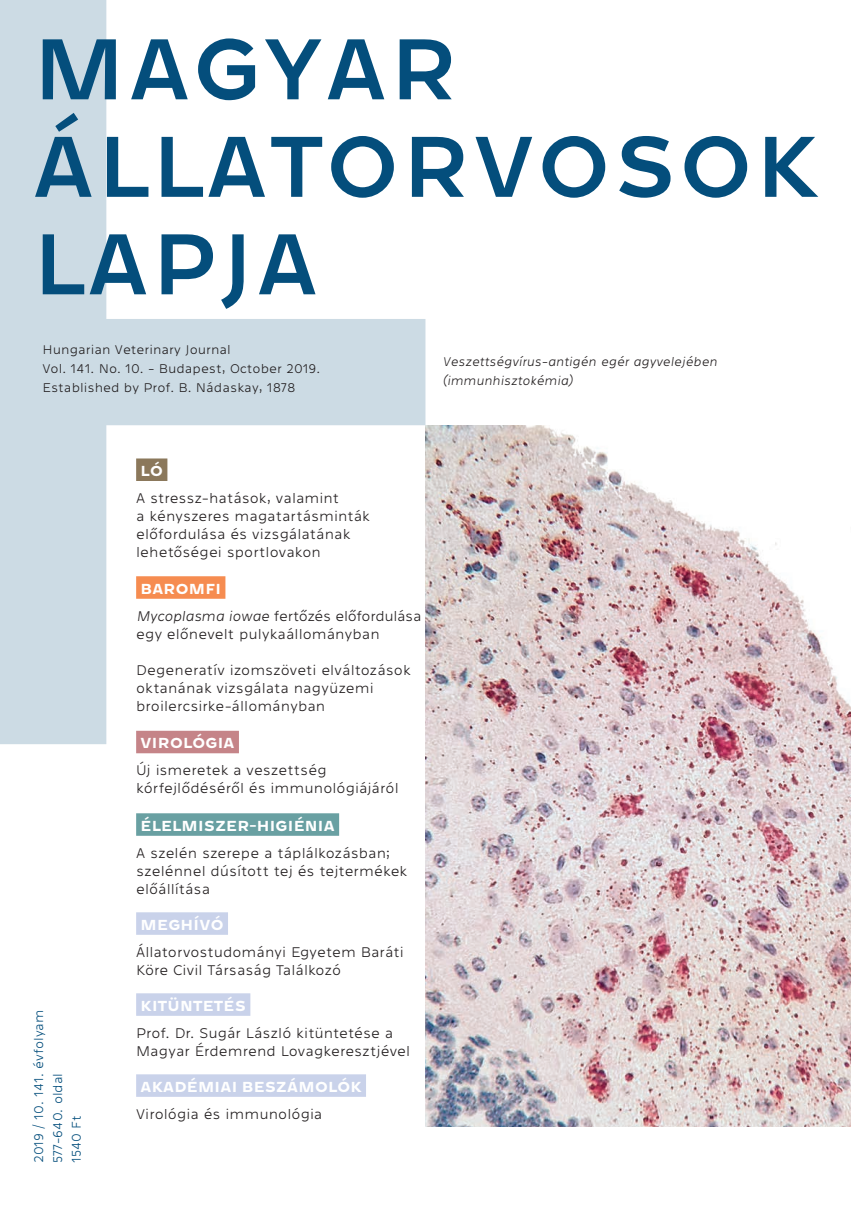
<style>
.page{position:relative;width:851px;height:1212px;background:#fff}
.page>*{position:absolute;margin:0;border:0;box-sizing:border-box;transform-origin:0 0}
.t1{font:90px/97.5px "Westeinde Caption";letter-spacing:.035em;color:#044e7c}
.t2{font:100 15px/18px "Westeinde Caption";color:#231f20}
.t3{font:700 15px "Westeinde Caption";letter-spacing:.02em;color:#fff}
.t4{font:100 15px/27px "Westeinde Caption";letter-spacing:-.02em;color:#231f20}
.t5{font:100 13.5px/18.8px "Westeinde Caption";color:#231f20}
.t6{font:italic 100 13.5px/18.8px "Westeinde Caption";color:#231f20}
.t7{font:100 13.5px/18.8px "Westeinde Caption";color:#044e7c}
.s1{font-weight:700;color:#fff}
.s2{font-style:italic}
</style>
<div class="page">
<div style="left:136px;top:731px;width:103px;height:22px;background:#c58488"></div>
<div style="left:136px;top:813px;width:203px;height:23px;background:#69a0a2"></div>
<div style="left:136px;top:912px;width:92px;height:23px;background:#c9d2ea"></div>
<div style="left:136px;top:993px;width:114px;height:23px;background:#c9d2ea"></div>
<div style="left:136px;top:1074px;width:230px;height:23px;background:#c9d2ea"></div>
<svg style="left:0;top:0;width:425px;height:744px"></svg>
<img style="left:425px;top:425px;width:425px;height:702px">
<h1 class="t1" style="left:33px;top:14px;width:786px">MAGYAR<br>ÁLLATORVOSOK<br>LAPJA</h1>
<p class="t5" style="left:43px;top:339px;width:279px">Hungarian Veterinary Journal<br>Vol. 141. No. 10. - Budapest, October 2019.<br>Established by Prof. B. Nádaskay, 1878</p>
<p class="t6" style="left:442px;top:351px;width:276px">Veszettségvírus-antigén egér agyvelejében (immunhisztokémia)</p>
<p class="t7" style="left:29px;top:1163px;width:155px;rotate:-90deg">2019 / 10. 141. évfolyam<br>577-640. oldal<br>1540 Ft</p>
<p class="t3" style="left:141px;top:459px;width:24px">LÓ</p>
<p class="t2" style="left:136px;top:488px;width:235px">A stressz-hatások, valamint<br>a kényszeres magatartásminták előfordulása és vizsgálatának lehetőségei sportlovakon</p>
<p class="t4" style="left:136px;top:574px;width:287px;text-indent:4px"><span class="s1">BAROMFI<br></span><span class="s2">Mycoplasma iowae</span> fertőzés előfordulása</p>
<p class="t2" style="left:136px;top:624px;width:245px">egy előnevelt pulykaállományban</p>
<p class="t2" style="left:136px;top:660px;width:276px">Degeneratív izomszöveti elváltozások oktanának vizsgálata nagyüzemi broilercsirke-állományban</p>
<p class="t3" style="left:141px;top:731px;width:95px">VIROLÓGIA</p>
<p class="t2" style="left:136px;top:760px;width:264px">Új ismeretek a veszettség kórfejlődéséről és immunológiájáról</p>
<p class="t3" style="left:141px;top:813px;width:195px">ÉLELMISZER-HIGIÉNIA</p>
<p class="t2" style="left:136px;top:843px;width:272px">A szelén szerepe a táplálkozásban; szelénnel dúsított tej és tejtermékek előállítása</p>
<p class="t3" style="left:141px;top:912px;width:84px">MEGHÍVÓ</p>
<p class="t2" style="left:136px;top:942px;width:269px">Állatorvostudományi Egyetem Baráti<br>Köre Civil Társaság Találkozó</p>
<p class="t3" style="left:141px;top:993px;width:107px">KITÜNTETÉS</p>
<p class="t2" style="left:136px;top:1023px;width:275px">Prof. Dr. Sugár László kitüntetése a<br>Magyar Érdemrend Lovagkeresztjével</p>
<p class="t3" style="left:141px;top:1074px;width:222px">AKADÉMIAI BESZÁMOLÓK</p>
<p class="t2" style="left:136px;top:1104px;width:188px">Virológia és immunológia</p>
</div>
